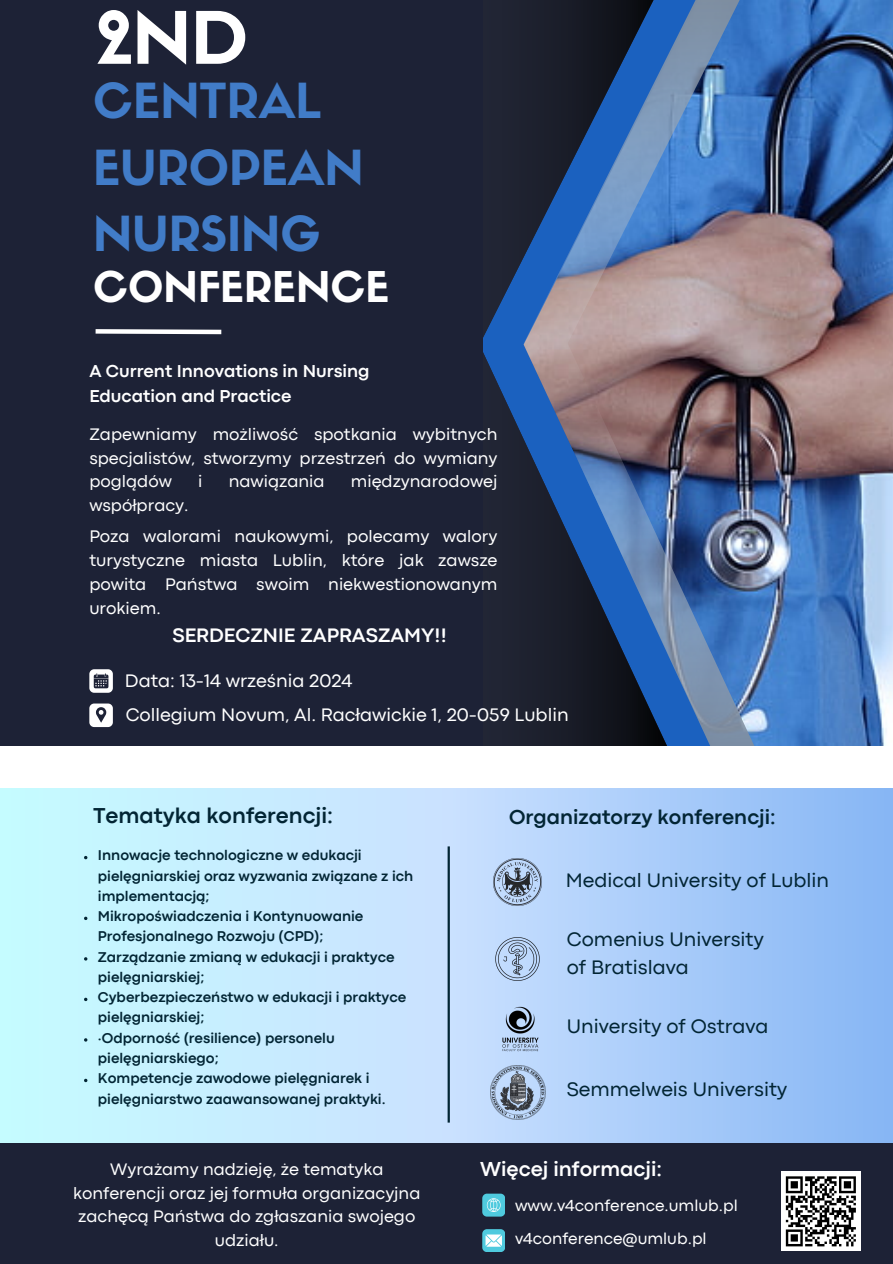
<style>
.page{position:relative;width:893px;height:1264px;background:#fff}
.page>*{position:absolute;margin:0;border:0;box-sizing:border-box;transform-origin:0 0}
.t1{font:70.95px "Sifonn Basic";color:#fff}
.t2{font:47.4px/66.3px "Sifonn Basic";color:#417cc8}
.t3{font:41.55px "Sifonn Basic";color:#fff}
.t4{font:700 22.5px "Codec Pro";color:#022534}
.t5{font:700 21.15px "Codec Pro";color:#fff}
.t6{font:700 21px "Codec Pro";color:#022534}
.t7{font:20.4px "Codec Pro";color:#022534}
.t8{font:700 20.4px "Codec Pro";color:#fff}
.t9{font:18.9px "Codec Pro";color:#fff}
.t10{font:700 18px/24.8px "Codec Pro";color:#fff}
.t11{font:17.4px/23.7px "Codec Pro";color:#fff;text-align:justify}
.t12{font:16.65px "Codec Pro";color:#fff}
.t13{font:700 14.85px/20.2px "Codec Pro";color:#022534}
</style>
<div class="page">
<svg style="left:0;top:788px;width:892px;height:354px;background:#b7ddfc"></svg>
<img style="left:767px;top:0;width:125px;height:746px">
<svg style="left:483px;top:0;width:40px;height:746px;background:#1f2c45"></svg>
<img style="left:523px;top:0;width:244px;height:746px">
<div style="left:0;top:0;width:483px;height:773px;background:#1d2236"></div>
<svg style="left:89px;top:669px;width:24px;height:23px"></svg>
<svg style="left:89px;top:703px;width:24px;height:24px"></svg>
<svg style="left:95px;top:329px;width:127px;height:6px"></svg>
<hr style="left:447px;top:846px;width:3px;height:276px;background:#022534">
<div style="left:0;top:1142px;width:892px;height:121px;background:#1d2236"></div>
<svg style="left:482px;top:1193px;width:22px;height:23px"></svg>
<svg style="left:482px;top:1229px;width:22px;height:22px"></svg>
<div style="left:0;top:746px;width:892px;height:41px;background:#fff"></div>
<img style="left:491px;top:1066px;width:54px;height:53px">
<img style="left:487px;top:991px;width:67px;height:75px">
<img style="left:483px;top:925px;width:68px;height:67px">
<img style="left:493px;top:858px;width:48px;height:47px">
<svg style="left:84px;top:855px;width:3px;height:4px"></svg>
<svg style="left:84px;top:916px;width:3px;height:4px"></svg>
<svg style="left:84px;top:997px;width:3px;height:4px"></svg>
<svg style="left:84px;top:1078px;width:3px;height:4px"></svg>
<div style="left:781px;top:1171px;width:79px;height:80px;background:#fff"></div>
<svg style="left:785px;top:1176px;width:71px;height:71px"></svg>
<p class="t1" style="left:96px;top:11px;width:154px">2ND</p>
<p class="t2" style="left:93px;top:73px;width:272px">CENTRAL<br>EUROPEAN<br>NURSING</p>
<p class="t3" style="left:93px;top:270px;width:298px">CONFERENCE</p>
<p class="t10" style="left:89px;top:360px;width:282px">A Current Innovations in Nursing<br>Education and Practice</p>
<p class="t11" style="left:89px;top:423px;width:409px">Zapewniamy możliwość spotkania wybitnych specjalistów, stworzymy przestrzeń do wymiany poglądów</p>
<p class="t11" style="left:198px;top:471px;width:6px">i</p>
<p class="t11" style="left:229px;top:471px;width:97px">nawiązania</p>
<p class="t11" style="left:351px;top:471px;width:148px">międzynarodowej</p>
<p class="t11" style="left:89px;top:494px;width:101px">współpracy.</p>
<p class="t11" style="left:89px;top:525px;width:409px">Poza walorami naukowymi, polecamy walory turystyczne miasta Lublin, które jak zawsze powita Państwa swoim niekwestionowanym urokiem.</p>
<p class="t8" style="left:172px;top:628px;width:276px">SERDECZNIE ZAPRASZAMY!!</p>
<p class="t9" style="left:125px;top:673px;width:229px">Data: 13-14 września 2024</p>
<p class="t9" style="left:126px;top:708px;width:444px">Collegium Novum, Al. Racławickie 1, 20-059 Lublin</p>
<p class="t4" style="left:93px;top:807px;width:241px">Tematyka konferencji:</p>
<h5 class="t6" style="left:509px;top:809px;width:268px">Organizatorzy konferencji:</h5>
<p class="t13" style="left:98px;top:846px;width:317px">Innowacje technologiczne w edukacji pielęgniarskiej oraz wyzwania związane z ich implementacją;</p>
<p class="t13" style="left:98px;top:907px;width:267px">Mikropoświadczenia i Kontynuowanie<br>Profesjonalnego Rozwoju (CPD);</p>
<h2 class="t13" style="left:98px;top:947px;width:298px">Zarządzanie zmianą w edukacji i praktyce pielęgniarskiej;</h2>
<h3 class="t13" style="left:98px;top:988px;width:310px">Cyberbezpieczeństwo w edukacji i praktyce pielęgniarskiej;</h3>
<p class="t13" style="left:98px;top:1028px;width:238px">·Odporność (resilience) personelu pielęgniarskiego;</p>
<p class="t13" style="left:98px;top:1069px;width:289px">Kompetencje zawodowe pielęgniarek i pielęgniarstwo zaawansowanej praktyki.</p>
<p class="t11" style="left:73px;top:1158px;width:349px;text-align:center">Wyrażamy nadzieję, że tematyka konferencji oraz jej formuła organizacyjna zachęcą Państwa do zgłaszania swojego udziału.</p>
<h5 class="t7" style="left:565px;top:872px;width:265px">Medical University of Lublin</h5>
<p class="t7" style="left:566px;top:931px;width:199px">Comenius University</p>
<p class="t7" style="left:566px;top:960px;width:123px">of Bratislava</p>
<p class="t7" style="left:566px;top:1018px;width:203px">University of Ostrava</p>
<h6 class="t7" style="left:566px;top:1082px;width:222px">Semmelweis University</h6>
<p class="t5" style="left:480px;top:1161px;width:183px">Więcej informacji:</p>
<h4 class="t12" style="left:515px;top:1198px;width:224px">www.v4conference.umlub.pl</h4>
<p class="t12" style="left:515px;top:1232px;width:193px">v4conference@umlub.pl</p>
</div>
